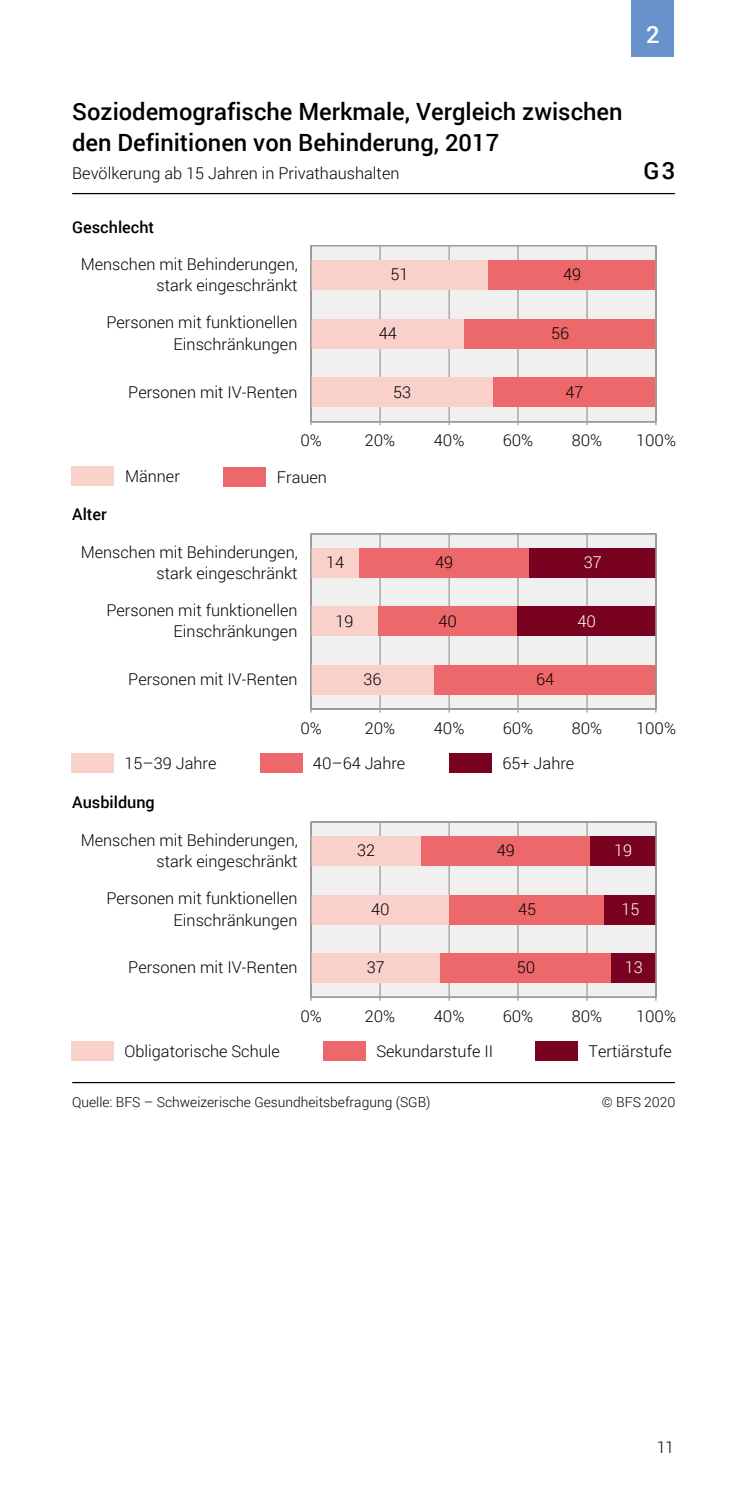
<style>
.page{position:relative;width:745px;height:1489px;background:#fff}
.page>*{position:absolute;margin:0;border:0;box-sizing:border-box;transform-origin:0 0}
.t1{font:500 23.75px/31.2px "Roboto";color:#000}
.t2{font:500 23.75px "Roboto";color:#fff}
.t3{font:300 16.25px/21.2px "Roboto";color:#000;text-align:right}
.t4{font:500 16.25px "Roboto";color:#000}
.t5{font:300 16.25px "Roboto";color:#fff}
.t6{font:300 13.75px "Roboto";color:#000}
</style>
<div class="page">
<div style="left:631px;top:0;width:42px;height:57px;background:#6892cc"></div>
<hr style="left:72px;top:193px;width:602px;height:1px;background:#000">
<svg style="left:310px;top:245px;width:346px;height:181px"></svg>
<hr style="left:379px;top:245px;width:1px;height:176px;background:#9c9c9c">
<hr style="left:448px;top:245px;width:1px;height:176px;background:#9c9c9c">
<hr style="left:517px;top:245px;width:1px;height:176px;background:#9c9c9c">
<hr style="left:586px;top:245px;width:1px;height:176px;background:#9c9c9c">
<hr style="left:311px;top:421px;width:344px;height:1px;background:#9c9c9c">
<div style="left:311px;top:260px;width:177px;height:29px;background:#fad0cb"></div>
<div style="left:488px;top:260px;width:167px;height:29px;background:#ed686b"></div>
<div style="left:311px;top:319px;width:153px;height:29px;background:#fad0cb"></div>
<div style="left:464px;top:319px;width:191px;height:29px;background:#ed686b"></div>
<div style="left:311px;top:377px;width:182px;height:30px;background:#fad0cb"></div>
<div style="left:493px;top:377px;width:162px;height:30px;background:#ed686b"></div>
<div style="left:72px;top:466px;width:42px;height:19px;background:#fad0cb"></div>
<div style="left:223px;top:467px;width:43px;height:19px;background:#ed686b"></div>
<hr style="left:72px;top:1081px;width:602px;height:2px;background:#000">
<svg style="left:310px;top:533px;width:346px;height:180px"></svg>
<hr style="left:379px;top:533px;width:1px;height:176px;background:#9c9c9c">
<hr style="left:448px;top:533px;width:1px;height:176px;background:#9c9c9c">
<hr style="left:517px;top:533px;width:1px;height:176px;background:#9c9c9c">
<hr style="left:586px;top:533px;width:1px;height:176px;background:#9c9c9c">
<hr style="left:311px;top:708px;width:344px;height:1px;background:#9c9c9c">
<div style="left:311px;top:548px;width:48px;height:29px;background:#fad0cb"></div>
<div style="left:359px;top:548px;width:170px;height:29px;background:#ed686b"></div>
<div style="left:529px;top:548px;width:126px;height:29px;background:#7a0221"></div>
<div style="left:311px;top:606px;width:67px;height:30px;background:#fad0cb"></div>
<div style="left:378px;top:606px;width:139px;height:30px;background:#ed686b"></div>
<div style="left:517px;top:606px;width:138px;height:30px;background:#7a0221"></div>
<div style="left:311px;top:665px;width:123px;height:29px;background:#fad0cb"></div>
<div style="left:434px;top:665px;width:221px;height:29px;background:#ed686b"></div>
<div style="left:71px;top:753px;width:43px;height:19px;background:#fad0cb"></div>
<div style="left:259px;top:752px;width:43px;height:20px;background:#ed686b"></div>
<div style="left:448px;top:753px;width:43px;height:19px;background:#7a0221"></div>
<svg style="left:310px;top:821px;width:346px;height:180px"></svg>
<hr style="left:379px;top:821px;width:1px;height:176px;background:#9c9c9c">
<hr style="left:448px;top:821px;width:1px;height:176px;background:#9c9c9c">
<hr style="left:517px;top:821px;width:1px;height:176px;background:#9c9c9c">
<hr style="left:586px;top:821px;width:1px;height:176px;background:#9c9c9c">
<hr style="left:311px;top:996px;width:344px;height:1px;background:#9c9c9c">
<div style="left:311px;top:836px;width:110px;height:29px;background:#fad0cb"></div>
<div style="left:421px;top:836px;width:168px;height:29px;background:#ed686b"></div>
<div style="left:589px;top:836px;width:66px;height:29px;background:#7a0221"></div>
<div style="left:311px;top:894px;width:138px;height:30px;background:#fad0cb"></div>
<div style="left:449px;top:894px;width:155px;height:30px;background:#ed686b"></div>
<div style="left:604px;top:894px;width:51px;height:30px;background:#7a0221"></div>
<div style="left:311px;top:953px;width:129px;height:29px;background:#fad0cb"></div>
<div style="left:440px;top:953px;width:171px;height:29px;background:#ed686b"></div>
<div style="left:611px;top:953px;width:44px;height:29px;background:#7a0221"></div>
<div style="left:71px;top:1040px;width:43px;height:20px;background:#fad0cb"></div>
<div style="left:323px;top:1040px;width:42px;height:20px;background:#ed686b"></div>
<div style="left:535px;top:1040px;width:42px;height:20px;background:#7a0221"></div>
<hr style="left:310px;top:245px;width:1px;height:176px;background:#9c9c9c">
<hr style="left:654px;top:245px;width:2px;height:176px;background:#9c9c9c">
<hr style="left:310px;top:533px;width:1px;height:176px;background:#9c9c9c">
<hr style="left:654px;top:533px;width:2px;height:176px;background:#9c9c9c">
<hr style="left:310px;top:821px;width:1px;height:176px;background:#9c9c9c">
<hr style="left:654px;top:821px;width:2px;height:176px;background:#9c9c9c">
<h1 class="t2" style="left:645px;top:17px;width:15px">2</h1>
<h1 class="t1" style="left:72px;top:95px;width:551px">Soziodemografische Merkmale, Vergleich zwischen den Definitionen von Behinderung, 2017</h1>
<p class="t3" style="left:72px;top:162px;width:328px">Bevölkerung ab 15 Jahren in Privathaushalten</p>
<p class="t4" style="left:72px;top:216px;width:83px">Geschlecht</p>
<p class="t3" style="left:81px;top:253px;width:218px">Menschen mit Behinderungen, stark eingeschränkt</p>
<p class="t3" style="left:106px;top:311px;width:192px">Personen mit funktionellen<br>Einschränkungen</p>
<p class="t3" style="left:128px;top:381px;width:171px">Personen mit IV-Renten</p>
<p class="t3" style="left:390px;top:263px;width:20px">51</p>
<p class="t3" style="left:562px;top:263px;width:20px">49</p>
<p class="t3" style="left:378px;top:322px;width:20px">44</p>
<p class="t3" style="left:551px;top:322px;width:20px">56</p>
<p class="t3" style="left:393px;top:381px;width:20px">53</p>
<p class="t3" style="left:565px;top:381px;width:20px">47</p>
<h1 class="t1" style="left:643px;top:154px;width:33px">G3</h1>
<p class="t3" style="left:300px;top:429px;width:23px">0%</p>
<p class="t3" style="left:364px;top:429px;width:32px">20%</p>
<p class="t3" style="left:433px;top:429px;width:32px">40%</p>
<p class="t3" style="left:502px;top:429px;width:32px">60%</p>
<p class="t3" style="left:571px;top:429px;width:32px">80%</p>
<p class="t3" style="left:635px;top:429px;width:41px">100%</p>
<p class="t4" style="left:72px;top:502px;width:36px">Alter</p>
<p class="t3" style="left:125px;top:465px;width:56px">Männer</p>
<p class="t3" style="left:276px;top:466px;width:52px">Frauen</p>
<p class="t3" style="left:81px;top:540px;width:218px">Menschen mit Behinderungen, stark eingeschränkt</p>
<p class="t3" style="left:106px;top:599px;width:192px">Personen mit funktionellen<br>Einschränkungen</p>
<p class="t3" style="left:128px;top:668px;width:171px">Personen mit IV-Renten</p>
<p class="t3" style="left:326px;top:551px;width:20px">14</p>
<p class="t3" style="left:435px;top:551px;width:20px">49</p>
<p class="t5" style="left:583px;top:551px;width:20px">37</p>
<p class="t3" style="left:335px;top:610px;width:20px">19</p>
<p class="t3" style="left:438px;top:610px;width:20px">40</p>
<p class="t5" style="left:577px;top:609px;width:20px">40</p>
<p class="t3" style="left:363px;top:668px;width:20px">36</p>
<p class="t3" style="left:535px;top:668px;width:20px">64</p>
<p class="t3" style="left:300px;top:716px;width:23px">0%</p>
<p class="t3" style="left:364px;top:716px;width:32px">20%</p>
<p class="t3" style="left:433px;top:716px;width:32px">40%</p>
<p class="t3" style="left:502px;top:716px;width:32px">60%</p>
<p class="t3" style="left:571px;top:716px;width:32px">80%</p>
<p class="t3" style="left:635px;top:716px;width:41px">100%</p>
<p class="t3" style="left:124px;top:752px;width:93px">15–39 Jahre</p>
<p class="t3" style="left:313px;top:752px;width:94px">40–64 Jahre</p>
<p class="t3" style="left:502px;top:752px;width:73px">65+ Jahre</p>
<p class="t4" style="left:72px;top:790px;width:84px">Ausbildung</p>
<p class="t3" style="left:81px;top:829px;width:218px">Menschen mit Behinderungen, stark eingeschränkt</p>
<p class="t3" style="left:106px;top:887px;width:192px">Personen mit funktionellen<br>Einschränkungen</p>
<p class="t3" style="left:128px;top:956px;width:171px">Personen mit IV-Renten</p>
<p class="t3" style="left:357px;top:839px;width:20px">32</p>
<p class="t3" style="left:496px;top:839px;width:20px">49</p>
<p class="t5" style="left:613px;top:839px;width:20px">19</p>
<p class="t3" style="left:371px;top:898px;width:20px">40</p>
<p class="t3" style="left:518px;top:898px;width:20px">45</p>
<p class="t5" style="left:621px;top:897px;width:20px">15</p>
<p class="t3" style="left:366px;top:956px;width:20px">37</p>
<p class="t3" style="left:516px;top:956px;width:20px">50</p>
<p class="t5" style="left:624px;top:956px;width:20px">13</p>
<p class="t3" style="left:300px;top:1004px;width:23px">0%</p>
<p class="t3" style="left:364px;top:1004px;width:32px">20%</p>
<p class="t3" style="left:433px;top:1004px;width:32px">40%</p>
<p class="t3" style="left:502px;top:1004px;width:32px">60%</p>
<p class="t3" style="left:571px;top:1004px;width:32px">80%</p>
<p class="t3" style="left:635px;top:1004px;width:41px">100%</p>
<p class="t3" style="left:124px;top:1040px;width:157px">Obligatorische Schule</p>
<p class="t3" style="left:376px;top:1040px;width:118px">Sekundarstufe II</p>
<p class="t3" style="left:588px;top:1040px;width:85px">Tertiärstufe</p>
<p class="t6" style="left:72px;top:1092px;width:359px">Quelle: BFS – Schweizerische Gesundheitsbefragung (SGB)</p>
<p class="t6" style="left:601px;top:1092px;width:75px">© BFS 2020</p>
<p class="t3" style="left:656px;top:1435px;width:19px">11</p>
</div>
